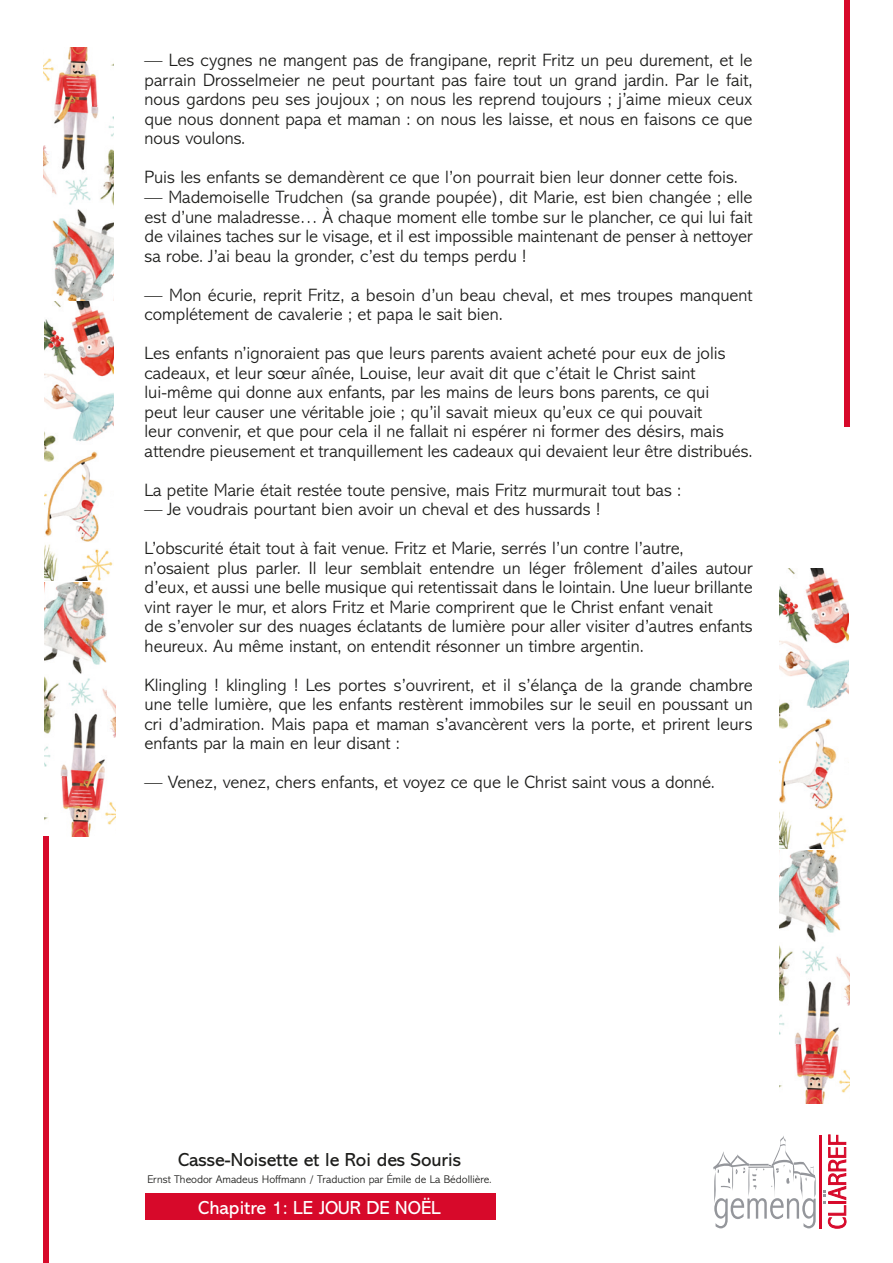
<style>
.page{position:relative;width:893px;height:1263px;background:#fff}
.page>*{position:absolute;margin:0;border:0;box-sizing:border-box;transform-origin:0 0}
.t1{font:19.05px "Abadi MT Pro";color:#1d1d1b}
.t2{font:19.05px "Abadi MT Pro";color:#fff}
.t3{font:300 18px/19.5px "Abadi MT Pro";color:#1d1d1b;text-align:justify}
.t4{font:300 11.25px "Abadi MT Pro";color:#1d1d1b}
</style>
<div class="page">
<img style="left:43px;top:47px;width:71px;height:253px">
<img style="left:45px;top:583px;width:71px;height:253px">
<img style="left:779px;top:850px;width:71px;height:253px">
<img style="left:45px;top:301px;width:69px;height:280px">
<img style="left:779px;top:569px;width:69px;height:279px">
<div style="left:43px;top:836px;width:6px;height:427px;background:#d7092a"></div>
<svg style="left:713px;top:1136px;width:103px;height:92px"></svg>
<hr style="left:819px;top:1135px;width:3px;height:93px;background:#d7092a">
<svg style="left:823px;top:1134px;width:23px;height:94px"></svg>
<div style="left:146px;top:1194px;width:350px;height:26px;background:#d7092a"></div>
<div style="left:844px;top:0;width:6px;height:427px;background:#d7092a"></div>
<p class="t3" style="left:145px;top:51px;width:610px">— Les cygnes ne mangent pas de frangipane, reprit Fritz un peu durement, et le parrain Drosselmeier ne peut pourtant pas faire tout un grand jardin. Par le fait, nous gardons peu ses joujoux ; on nous les reprend toujours ; j’aime mieux ceux que nous donnent papa et maman : on nous les laisse, et nous en faisons ce que nous voulons.</p>
<p class="t3" style="left:145px;top:168px;width:595px">Puis les enfants se demandèrent ce que l’on pourrait bien leur donner cette fois.</p>
<p class="t3" style="left:145px;top:188px;width:610px">— Mademoiselle Trudchen (sa grande poupée), dit Marie, est bien changée ; elle est d’une maladresse… À chaque moment elle tombe sur le plancher, ce qui lui fait de vilaines taches sur le visage, et il est impossible maintenant de penser à nettoyer sa robe. J’ai beau la gronder, c’est du temps perdu !</p>
<p class="t3" style="left:145px;top:285px;width:609px">— Mon écurie, reprit Fritz, a besoin d’un beau cheval, et mes troupes manquent complétement de cavalerie ; et papa le sait bien.</p>
<p class="t3" style="left:145px;top:344px;width:582px">Les enfants n’ignoraient pas que leurs parents avaient acheté pour eux de jolis</p>
<p class="t3" style="left:145px;top:363px;width:553px">cadeaux, et leur sœur aînée, Louise, leur avait dit que c’était le Christ saint</p>
<p class="t3" style="left:145px;top:383px;width:566px">lui-même qui donne aux enfants, par les mains de leurs bons parents, ce qui</p>
<p class="t3" style="left:145px;top:402px;width:559px">peut leur causer une véritable joie ; qu’il savait mieux qu’eux ce qui pouvait</p>
<p class="t3" style="left:145px;top:422px;width:581px">leur convenir, et que pour cela il ne fallait ni espérer ni former des désirs, mais</p>
<p class="t3" style="left:145px;top:441px;width:609px">attendre pieusement et tranquillement les cadeaux qui devaient leur être distribués.</p>
<p class="t3" style="left:145px;top:480px;width:538px">La petite Marie était restée toute pensive, mais Fritz murmurait tout bas :</p>
<p class="t3" style="left:145px;top:500px;width:457px">— Je voudrais pourtant bien avoir un cheval et des hussards !</p>
<p class="t3" style="left:145px;top:539px;width:540px">L’obscurité était tout à fait venue. Fritz et Marie, serrés l’un contre l’autre,</p>
<p class="t3" style="left:145px;top:558px;width:610px">n’osaient plus parler. Il leur semblait entendre un léger frôlement d’ailes autour d’eux, et aussi une belle musique qui retentissait dans le lointain. Une lueur brillante</p>
<p class="t3" style="left:145px;top:597px;width:570px">vint rayer le mur, et alors Fritz et Marie comprirent que le Christ enfant venait</p>
<p class="t3" style="left:145px;top:617px;width:610px">de s’envoler sur des nuages éclatants de lumière pour aller visiter d’autres enfants heureux. Au même instant, on entendit résonner un timbre argentin.</p>
<p class="t3" style="left:145px;top:675px;width:610px">Klingling ! klingling ! Les portes s’ouvrirent, et il s’élança de la grande chambre une telle lumière, que les enfants restèrent immobiles sur le seuil en poussant un cri d’admiration. Mais papa et maman s’avancèrent vers la porte, et prirent leurs enfants par la main en leur disant :</p>
<p class="t3" style="left:145px;top:773px;width:572px">— Venez, venez, chers enfants, et voyez ce que le Christ saint vous a donné.</p>
<p class="t1" style="left:178px;top:1149px;width:285px">Casse-Noisette et le Roi des Souris</p>
<p class="t4" style="left:147px;top:1173px;width:346px">Ernst Theodor Amadeus Hoffmann / Traduction par Émile de La Bédollière.</p>
<p class="t2" style="left:198px;top:1197px;width:244px">Chapitre 1: LE JOUR DE NOËL</p>
</div>
